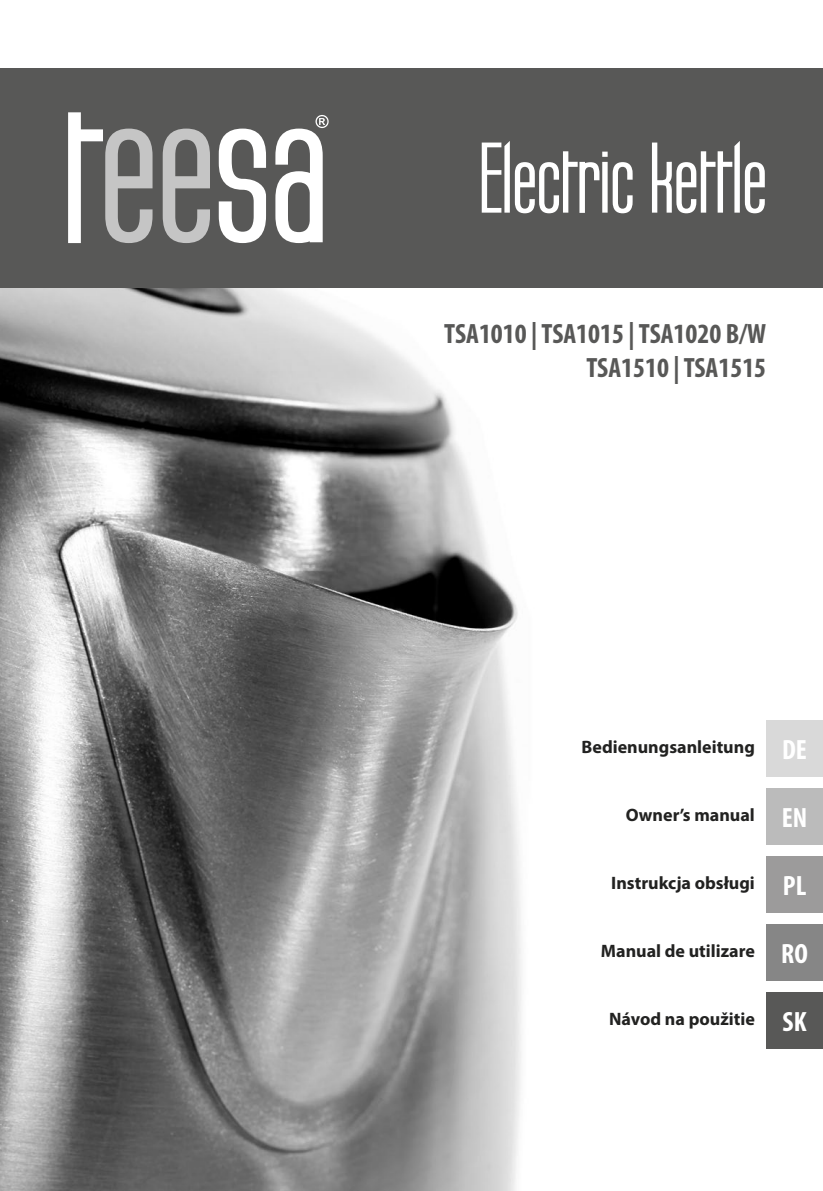
<style>
.page{position:relative;width:823px;height:1191px;background:#fff}
.page>*{position:absolute;margin:0;border:0;box-sizing:border-box;transform-origin:0 0}
.t1{font:700 84px "Labtop";letter-spacing:.01em;color:#fff}
.t2{font:700 condensed 28px/33.6px "Myriad Pro";color:#585857;text-align:right}
.t3{font:700 condensed 28px "Myriad Pro";color:#fff}
.t4{font:700 18px "Myriad Pro";color:#222221}
</style>
<div class="page">
<img style="left:0;top:287px;width:663px;height:904px">
<div style="left:765px;top:720px;width:57px;height:57px;background:#d9d9d9"></div>
<div style="left:765px;top:788px;width:57px;height:57px;background:#bbb"></div>
<div style="left:765px;top:856px;width:57px;height:57px;background:#9c9b9b"></div>
<div style="left:765px;top:924px;width:57px;height:57px;background:#868686"></div>
<div style="left:765px;top:992px;width:57px;height:57px;background:#585857"></div>
<div style="left:0;top:68px;width:822px;height:219px;background:#585857"></div>
<svg style="left:68px;top:112px;width:84px;height:131px"></svg>
<svg style="left:163px;top:129px;width:47px;height:114px"></svg>
<svg style="left:219px;top:129px;width:47px;height:114px"></svg>
<svg style="left:275px;top:115px;width:53px;height:128px"></svg>
<h1 class="t1" style="left:479px;top:125px;width:288px">Electric kettle</h1>
<h2 class="t2" style="left:444px;top:317px;width:323px">TSA1010 | TSA1015 | TSA1020 B/W<br>TSA1510 | TSA1515</h2>
<p class="t4" style="left:581px;top:735px;width:175px">Bedienungsanleitung</p>
<h2 class="t3" style="left:781px;top:732px;width:26px">DE</h2>
<p class="t4" style="left:625px;top:803px;width:130px">Owner’s manual</p>
<h2 class="t3" style="left:781px;top:800px;width:27px">EN</h2>
<p class="t4" style="left:611px;top:871px;width:145px">Instrukcja obsługi</p>
<h2 class="t3" style="left:782px;top:868px;width:25px">PL</h2>
<p class="t4" style="left:600px;top:939px;width:155px">Manual de utilizare</p>
<h2 class="t3" style="left:780px;top:936px;width:28px">RO</h2>
<p class="t4" style="left:608px;top:1007px;width:147px">Návod na použitie</p>
<h2 class="t3" style="left:782px;top:1004px;width:25px">SK</h2>
</div>
